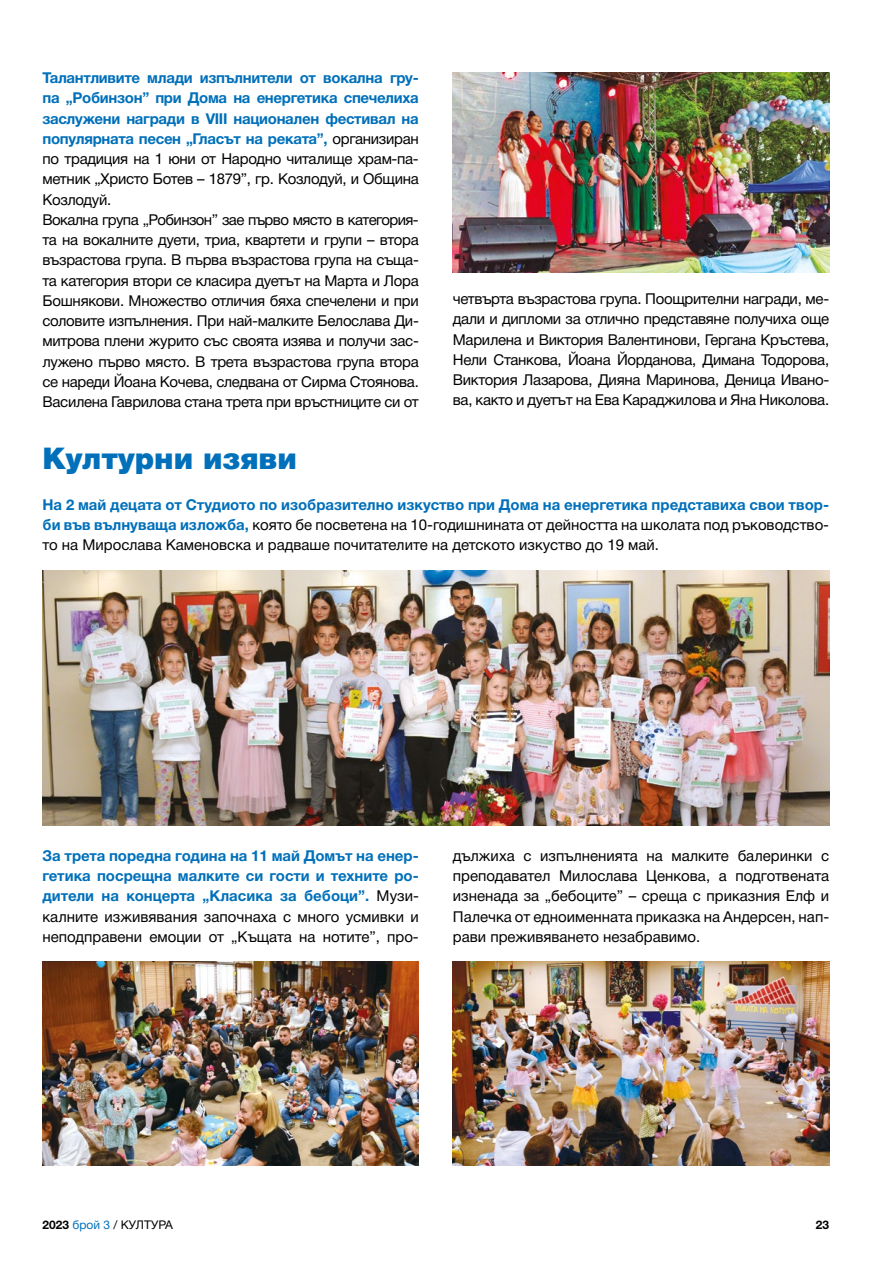
<style>
.page{position:relative;width:893px;height:1263px;background:#fff}
.page>*{position:absolute;margin:0;border:0;box-sizing:border-box;transform-origin:0 0}
.t1{font:900 30px "Helvetica Neue Cyr";color:#0070ba}
.t2{font:15px/20.2px "Helvetica Neue Cyr";letter-spacing:-.02em;color:#000;text-align:justify}
.t3{font:700 15px/20.2px "Helvetica Neue Cyr";color:#0070ba;text-align:justify}
.t4{font:12px "Helvetica Neue Cyr";color:#000}
.t5{font:700 12px "Helvetica Neue Cyr";color:#000}
.s1{font-weight:700;color:#0070ba}
.s2{font-weight:400;color:#000}
.s3{font-weight:700}
.s4{color:#0070ba}
</style>
<div class="page">
<img style="left:453px;top:72px;width:376px;height:200px">
<img style="left:43px;top:571px;width:786px;height:255px">
<img style="left:43px;top:961px;width:376px;height:204px">
<img style="left:453px;top:961px;width:376px;height:204px">
<p class="t2" style="left:43px;top:68px;width:378px;text-align:left"><span class="s1">Талантливите млади изпълнители от вокална гру&shy;па „Робинзон” при Дома на енергетика спечелиха заслужени награди в VIII национален фестивал на популярната песен „Гласът на реката”,</span> организиран по традиция на 1 юни от Народно читалище храм-па&shy;метник „Христо Ботев – 1879”, гр. Козлодуй, и Община Козлодуй.<br>Вокална група „Робинзон” зае първо място в категория&shy;та на вокалните дуети, триа, квартети и групи – втора възрастова група. В първа възрастова група на съща&shy;та категория втори се класира дуетът на Марта и Лора Бошнякови. Множество отличия бяха спечелени и при соловите изпълнения. При най-малките Белослава Ди&shy;митрова плени журито със своята изява и получи зас&shy;лужено първо място. В трета възрастова група втора се нареди Йоана Кочева, следвана от Сирма Стоянова.<br>Василена Гаврилова стана трета при връстниците си от</p>
<h1 class="t1" style="left:43px;top:442px;width:256px">Културни изяви</h1>
<p class="t2" style="left:453px;top:289px;width:378px">четвърта възрастова група. Поощрителни награди, ме&shy;дали и дипломи за отлично представяне получиха още Марилена и Виктория Валентинови, Гергана Кръстева, Нели Станкова, Йоана Йорданова, Димана Тодорова, Виктория Лазарова, Дияна Маринова, Деница Ивано&shy;ва, както и дуетът на Ева Караджилова и Яна Николова.</p>
<p class="t2" style="left:43px;top:495px;width:788px"><span class="s1">На 2 май децата от Студиото по изобразително изкуство при Дома на енергетика представиха свои твор&shy;би във вълнуваща изложба,</span> която бе посветена на 10-годишнината от дейността на школата под ръководство&shy;то на Мирослава Каменовска и радваше почитателите на детското изкуство до 19 май.</p>
<p class="t3" style="left:43px;top:846px;width:378px">За трета поредна година на 11 май Домът на енер&shy;гетика посрещна малките си гости и техните ро&shy;дители на концерта „Класика за бебоци”. <span class="s2">Музи&shy;калните изживявания започнаха с много усмивки и неподправени емоции от „Къщата на нотите”, про-</span></p>
<p class="t2" style="left:453px;top:846px;width:378px">дължиха с изпълненията на малките балеринки с преподавател Милослава Ценкова, а подготвената изненада за „бебоците” – среща с приказния Елф и Палечка от едноименната приказка на Андерсен, нап&shy;рави преживяването незабравимо.</p>
<p class="t4" style="left:43px;top:1218px;width:132px"><span class="s3">2023</span> <span class="s4">брой 3</span> / КУЛТУРА</p>
<p class="t5" style="left:816px;top:1218px;width:15px">23</p>
</div>
